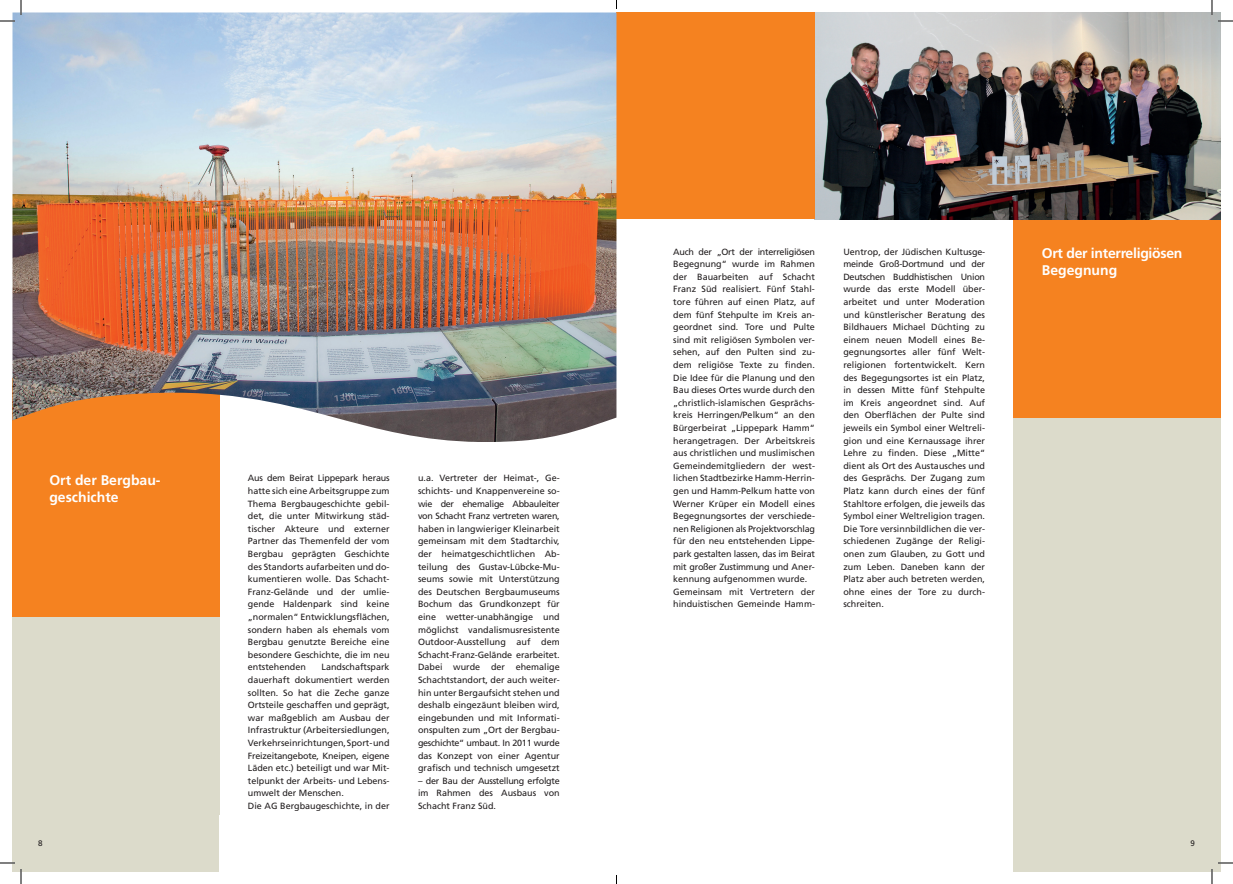
<style>
.page{position:relative;width:1233px;height:884px;background:#fff}
.page>*{position:absolute;margin:0;border:0;box-sizing:border-box;transform-origin:0 0}
.t1{font:700 14px/16.8px "Frutiger";letter-spacing:-.02em;color:#fff}
.t2{font:700 14px/16.8px "Frutiger";color:#fff}
.t3{font:9px/12.6px "Frutiger";color:#231f20;text-align:justify}
.t4{font:8px "Frutiger";color:#231f20}
</style>
<div class="page">
<div style="left:1013px;top:815px;width:207px;height:56px;background:#dcdbcb"></div>
<div style="left:12px;top:815px;width:207px;height:56px;background:#dcdbcb"></div>
<div style="left:1013px;top:616px;width:207px;height:199px;background:#dcdbcb"></div>
<div style="left:1013px;top:219px;width:207px;height:199px;background:#f58220"></div>
<img style="left:815px;top:12px;width:405px;height:207px">
<div style="left:12px;top:616px;width:207px;height:199px;background:#dcdbcb"></div>
<div style="left:12px;top:378px;width:207px;height:238px;background:#f58220"></div>
<div style="left:616px;top:12px;width:199px;height:207px;background:#f58220"></div>
<div style="left:1013px;top:418px;width:207px;height:198px;background:#dcdbcb"></div>
<img style="left:12px;top:12px;width:604px;height:430px">
<svg style="left:1218px;top:20px;width:15px;height:2px"></svg>
<svg style="left:1218px;top:862px;width:15px;height:2px"></svg>
<svg style="left:0;top:0;width:22px;height:22px"></svg>
<svg style="left:0;top:862px;width:22px;height:22px"></svg>
<svg style="left:1211px;top:0;width:1px;height:15px"></svg>
<svg style="left:1211px;top:869px;width:1px;height:15px"></svg>
<h1 class="t2" style="left:49px;top:472px;width:113px">Ort der Bergbau&shy;geschichte</h1>
<p class="t3" style="left:248px;top:472px;width:143px">Aus dem Beirat Lippepark heraus hatte sich eine Arbeitsgruppe zum Thema Bergbaugeschichte gebil&shy;det, die unter Mitwirkung städ&shy;tischer Akteure und externer Partner das Themenfeld der vom Bergbau geprägten Geschichte des Standorts aufarbeiten und do&shy;kumentieren wolle. Das Schacht-Franz-Gelände und der umlie&shy;gende Haldenpark sind keine „normalen“ Entwicklungsflächen, sondern haben als ehemals vom Bergbau genutzte Bereiche eine besondere Geschichte, die im neu entstehenden</p>
<p class="t3" style="left:248px;top:661px;width:143px;text-align:left;text-indent:74px">Landschaftspark dauerhaft dokumentiert werden sollten. So hat die Zeche ganze<br>Ortsteile geschaffen und geprägt, war maßgeblich am Ausbau der<br>Infrastruktur (Arbeitersiedlungen,<br>Verkehrseinrichtungen, Sport- und<br>Freizeitangebote, Kneipen, eigene<br>Läden etc.) beteiligt und war Mit&shy;telpunkt der Arbeits- und Lebens&shy;umwelt der Menschen.<br>Die AG Bergbaugeschichte, in der</p>
<p class="t3" style="left:418px;top:472px;width:143px">u.a. Vertreter der Heimat-, Ge&shy;schichts- und Knappenvereine so&shy;wie der ehemalige Abbauleiter von Schacht Franz vertreten waren, haben in langwieriger Kleinarbeit gemeinsam mit dem Stadtarchiv, der heimatgeschichtlichen Ab&shy;teilung des Gustav-Lübcke-Mu&shy;seums sowie mit Unterstützung des Deutschen Bergbaumuseums Bochum das Grundkonzept für eine wetter-unabhängige und möglichst vandalismusresistente Outdoor-Ausstellung auf dem Schacht-Franz-Gelände erarbeitet.<br>Dabei wurde der ehemalige Schachtstandort, der auch weiter&shy;hin unter Bergaufsicht stehen und deshalb eingezäunt bleiben wird, eingebunden und mit Informati&shy;onspulten zum „Ort der Bergbau&shy;geschichte“ umbaut. In 2011 wurde das Konzept von einer Agentur grafisch und technisch umgesetzt</p>
<p class="t3" style="left:418px;top:774px;width:143px">– der Bau der Ausstellung erfolgte im Rahmen des Ausbaus von Schacht Franz Süd.</p>
<p class="t3" style="left:673px;top:245px;width:143px;text-align:left">Auch der „Ort der interreligiösen<br>Begegnung“ wurde im Rahmen der Bauarbeiten auf Schacht<br>Franz Süd realisiert. Fünf Stahl&shy;tore führen auf einen Platz, auf dem fünf Stehpulte im Kreis an&shy;geordnet sind. Tore und Pulte sind mit religiösen Symbolen ver&shy;sehen, auf den Pulten sind zu&shy;dem religiöse Texte zu finden.<br>Die Idee für die Planung und den<br>Bau dieses Ortes wurde durch den „christlich-islamischen Gesprächs&shy;kreis Herringen/Pelkum“ an den<br>Bürgerbeirat „Lippepark Hamm“ herangetragen. Der Arbeitskreis aus christlichen und muslimischen<br>Gemeindemitgliedern der west&shy;lichen Stadtbezirke Hamm-Herrin&shy;gen und Hamm-Pelkum hatte von<br>Werner Krüper ein Modell eines<br>Begegnungsortes der verschiede&shy;nen Religionen als Projektvorschlag für den neu entstehenden Lippe&shy;park gestalten lassen, das im Beirat mit großer Zustimmung und Aner&shy;kennung aufgenommen wurde.<br>Gemeinsam mit Vertretern der hinduistischen Gemeinde Hamm-</p>
<p class="t3" style="left:843px;top:245px;width:143px">Uentrop, der Jüdischen Kultusge&shy;meinde Groß-Dortmund und der Deutschen Buddhistischen Union wurde das erste Modell über&shy;arbeitet und unter Moderation und künstlerischer Beratung des Bildhauers Michael Düchting zu einem neuen Modell eines Be&shy;gegnungsortes aller fünf Welt&shy;religionen fortentwickelt. Kern des Begegungsortes ist ein Platz, in dessen Mitte fünf Stehpulte im Kreis angeordnet sind. Auf den Oberflächen der Pulte sind jeweils ein Symbol einer Weltreli&shy;gion und eine Kernaussage ihrer Lehre zu finden. Diese „Mitte“ dient als Ort des Austausches und des Gesprächs. Der Zugang zum Platz kann durch eines der fünf Stahltore erfolgen, die jeweils das Symbol einer Weltreligion tragen.<br>Die Tore versinnbildlichen die ver&shy;schiedenen Zugänge der Religi&shy;onen zum Glauben, zu Gott und zum Leben. Daneben kann der Platz aber auch betreten werden, ohne eines der Tore zu durch&shy;schreiten.</p>
<h1 class="t1" style="left:1041px;top:245px;width:142px">Ort der interreligiösen<br>Begegnung</h1>
<p class="t4" style="left:38px;top:838px;width:6px">8</p>
<p class="t4" style="left:1190px;top:838px;width:6px">9</p>
</div>
